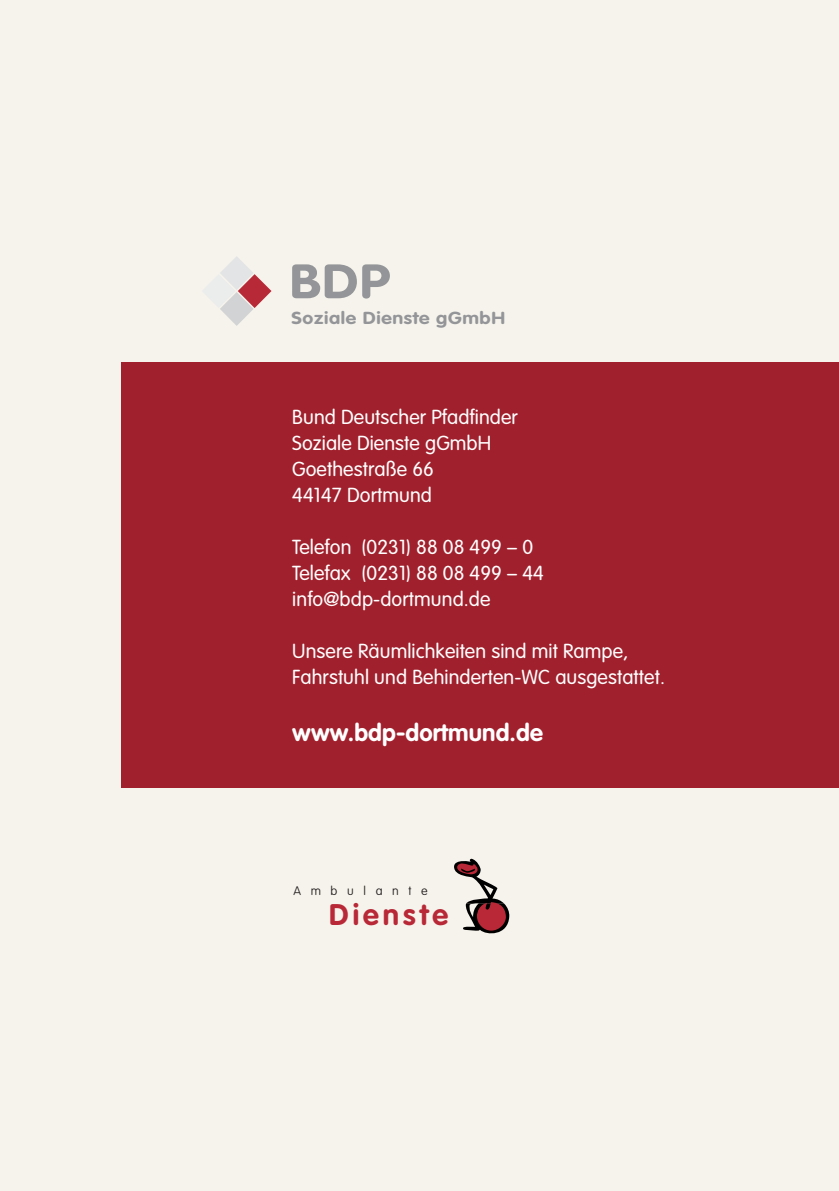
<style>
.page{position:relative;width:839px;height:1191px;background:#f6f3ec}
.page>*{position:absolute;margin:0;border:0;box-sizing:border-box;transform-origin:0 0}
.t1{font:700 47.6px "VAG Rounded Std";color:#939598;scale:1.14 1}
.t2{font:700 29.4px "VAG Rounded Std";letter-spacing:.135em;color:#b82837}
.t3{font:700 24px "VAG Rounded Std";letter-spacing:.005em;color:#fff}
.t4{font:300 20px/26px "VAG Rounded Std";letter-spacing:.005em;color:#fff}
.t5{font:700 17.2px "VAG Rounded Std";letter-spacing:.03em;color:#939598;scale:1.14 1}
.t6{font:100 12.2px "VAG Rounded Std";color:#231f20}
</style>
<div class="page">
<div style="left:121px;top:362px;width:718px;height:425px;background:#a0212d"></div>
<svg style="left:454px;top:859px;width:55px;height:75px"></svg>
<svg style="left:203px;top:256px;width:68px;height:70px"></svg>
<h1 class="t1" style="left:290px;top:254px;width:89px">BDP</h1>
<p class="t5" style="left:292px;top:308px;width:189px">Soziale Dienste gGmbH</p>
<p class="t4" style="left:292px;top:405px;width:227px">Bund Deutscher Pfadfinder<br>Soziale Dienste gGmbH<br>Goethestraße 66<br>44147 Dortmund</p>
<p class="t4" style="left:292px;top:535px;width:253px">Telefon (0231) 88 08 499 – 0<br>Telefax (0231) 88 08 499 – 44 info@bdp-dortmund.de</p>
<p class="t4" style="left:292px;top:639px;width:374px">Unsere Räumlichkeiten sind mit Rampe,<br>Fahrstuhl und Behinderten-WC ausgestattet.</p>
<p class="t3" style="left:292px;top:718px;width:252px">www.bdp-dortmund.de</p>
<p class="t6" style="left:293px;top:885px;width:136px">A m b u l a n t e</p>
<h2 class="t2" style="left:329px;top:898px;width:121px">Dienste</h2>
</div>
